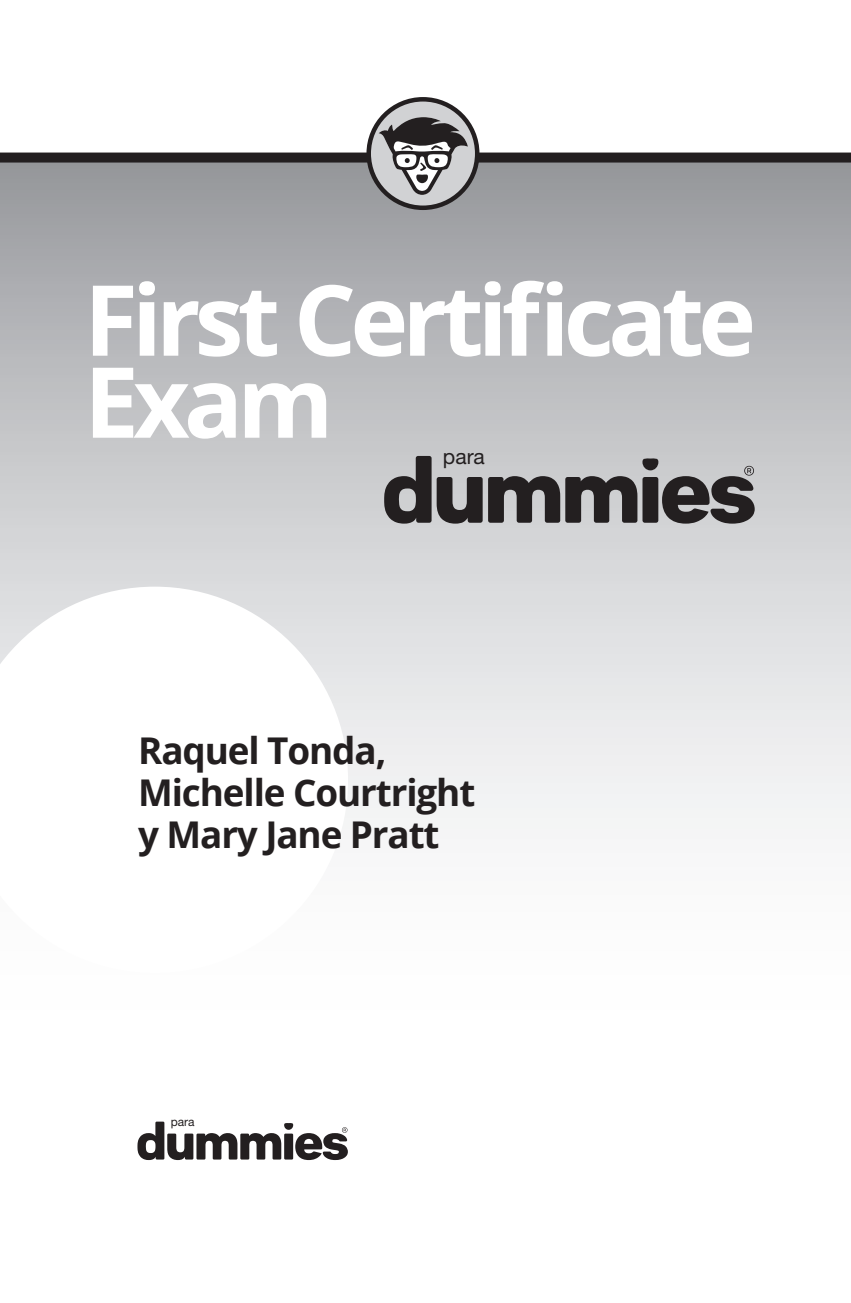
<style>
.page{position:relative;width:851px;height:1303px;background:#fff}
.page>*{position:absolute;margin:0;border:0;box-sizing:border-box;transform-origin:0 0}
.t1{font:700 98px/82px "Open Sans";letter-spacing:-.06em;color:#fff}
.t2{font:700 36.8px/42px "Open Sans";letter-spacing:-.03em;color:#231f20}
.t3{font:21px "Helvetica Neue LT Pro";color:#231f20}
.t4{font:12px "Helvetica Neue LT Pro";color:#231f20}
</style>
<div class="page">
<div style="left:1px;top:161px;width:850px;height:890px;background:linear-gradient(to bottom,#a0a2a6,#fff)"></div>
<div style="left:0;top:152px;width:851px;height:10px;background:#231f20"></div>
<svg style="left:369px;top:99px;width:108px;height:109px;background:#b0b0b1"></svg>
<div style="left:366px;top:97px;width:113px;height:113px;border:4px solid #231f20;border-radius:50%"></div>
<svg style="left:378px;top:117px;width:90px;height:78px;background:#919091"></svg>
<svg style="left:384px;top:456px;width:98px;height:67px;background:#706e6f"></svg>
<svg style="left:488px;top:457px;width:266px;height:66px;background:#787778"></svg>
<svg style="left:0;top:586px;width:348px;height:387px"></svg>
<svg style="left:137px;top:1121px;width:211px;height:39px"></svg>
<h1 class="t1" style="left:84px;top:277px;width:673px">First Certificate<br>Exam</h1>
<p class="t3" style="left:443px;top:444px;width:43px">para</p>
<p class="t2" style="left:138px;top:729px;width:339px">Raquel Tonda,<br>Michelle Courtright y Mary Jane Pratt</p>
<p class="t4" style="left:171px;top:1114px;width:25px">para</p>
</div>
